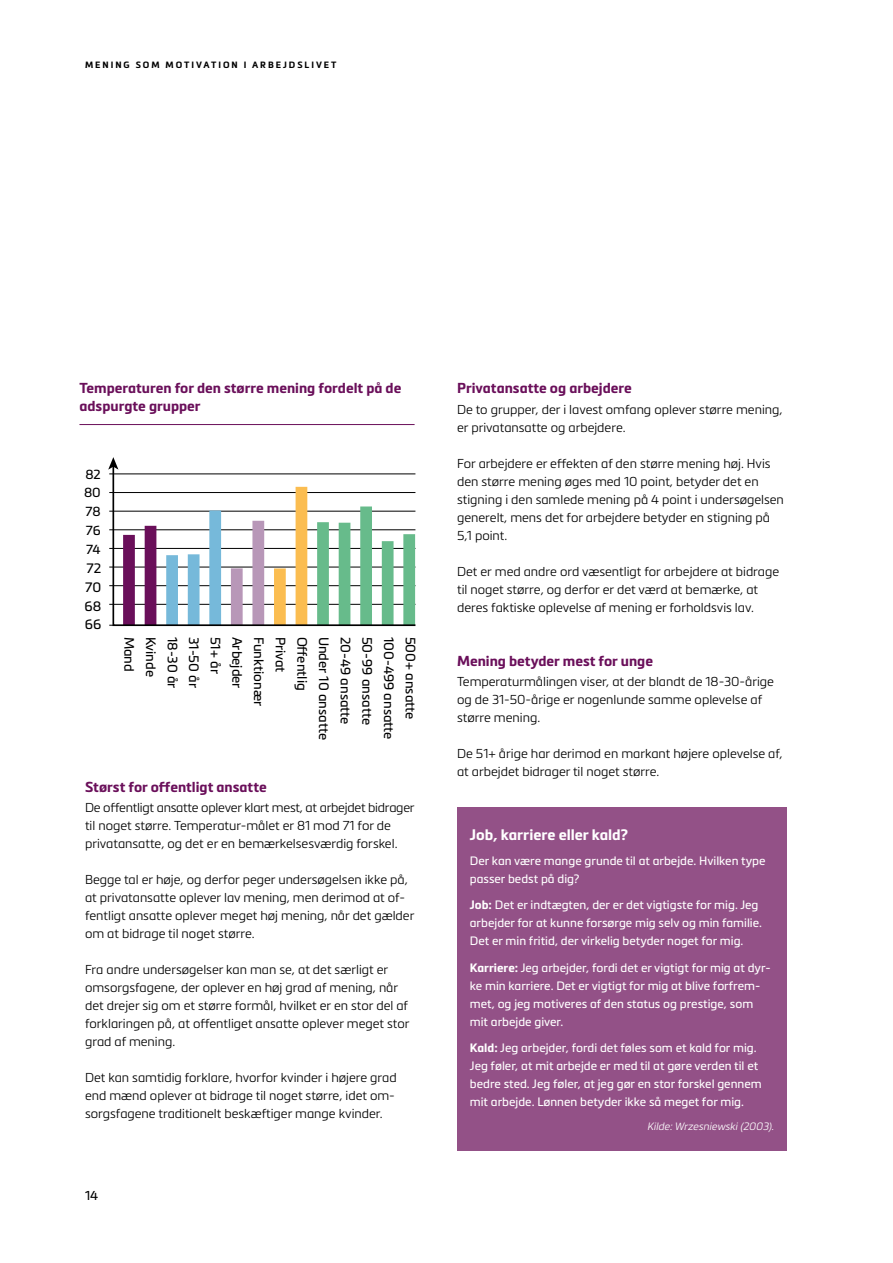
<style>
.page{position:relative;width:893px;height:1263px;background:#fff}
.page>*{position:absolute;margin:0;border:0;box-sizing:border-box;transform-origin:0 0}
.t1{font:700 15px "Metronic Pro";color:#fff}
.t2{font:700 14.25px/18px "Metronic Pro";color:#6a0f5a}
.t3{font:13.35px "Metronic Pro";color:#000}
.t4{font:12.9px "Metronic Pro";color:#000}
.t5{font:300 12.75px/18px "Metronic Pro";color:#000}
.t6{font:12.75px "Metronic Pro";color:#000}
.t7{font:12px/18px "Metronic Pro";color:#fff}
.t8{font:italic 300 10.5px "Metronic Pro";color:#fff}
.t9{font:700 9px "Metronic Pro";letter-spacing:.22em;color:#000}
.s1{font-weight:700}
</style>
<div class="page">
<hr style="left:109px;top:604px;width:306px;height:1px;background:#000">
<hr style="left:109px;top:585px;width:306px;height:1px;background:#000">
<hr style="left:109px;top:548px;width:306px;height:1px;background:#000">
<hr style="left:109px;top:567px;width:306px;height:1px;background:#000">
<hr style="left:109px;top:529px;width:306px;height:1px;background:#000">
<hr style="left:109px;top:492px;width:306px;height:1px;background:#000">
<hr style="left:109px;top:511px;width:306px;height:1px;background:#000">
<hr style="left:109px;top:474px;width:306px;height:1px;background:#000">
<svg style="left:112px;top:469px;width:304px;height:158px"></svg>
<svg style="left:108px;top:457px;width:10px;height:13px"></svg>
<div style="left:457px;top:808px;width:330px;height:343px;background:#935187"></div>
<hr style="left:79px;top:424px;width:336px;height:1px;background:#6a0f5a">
<p class="t9" style="left:85px;top:59px;width:253px">MENING SOM MOTIVATION I ARBEJDSLIVET</p>
<p class="t2" style="left:79px;top:379px;width:323px">Temperaturen for den større mening fordelt på de adspurgte grupper</p>
<p class="t4" style="left:85px;top:465px;width:17px">82</p>
<p class="t4" style="left:84px;top:483px;width:18px">80</p>
<p class="t4" style="left:86px;top:502px;width:17px">78</p>
<p class="t4" style="left:86px;top:521px;width:16px">76</p>
<p class="t4" style="left:86px;top:540px;width:16px">74</p>
<p class="t3" style="left:87px;top:558px;width:16px">72</p>
<p class="t3" style="left:85px;top:577px;width:18px">70</p>
<p class="t3" style="left:85px;top:596px;width:18px">68</p>
<p class="t3" style="left:85px;top:615px;width:18px">66</p>
<p class="t3" style="left:139px;top:636px;width:37px;rotate:90deg">Mand</p>
<p class="t3" style="left:160px;top:636px;width:42px;rotate:90deg">Kvinde</p>
<p class="t3" style="left:182px;top:636px;width:53px;rotate:90deg">18-30 år</p>
<p class="t3" style="left:204px;top:636px;width:53px;rotate:90deg">31-50 år</p>
<p class="t3" style="left:225px;top:636px;width:39px;rotate:90deg">51+ år</p>
<p class="t3" style="left:247px;top:636px;width:54px;rotate:90deg">Arbejder</p>
<p class="t3" style="left:269px;top:636px;width:71px;rotate:90deg">Funktionær</p>
<p class="t3" style="left:290px;top:636px;width:37px;rotate:90deg">Privat</p>
<p class="t3" style="left:312px;top:636px;width:56px;rotate:90deg">Offentlig</p>
<p class="t3" style="left:333px;top:636px;width:105px;rotate:90deg">Under 10 ansatte</p>
<p class="t3" style="left:355px;top:636px;width:90px;rotate:90deg">20-49 ansatte</p>
<p class="t3" style="left:377px;top:636px;width:90px;rotate:90deg">50-99 ansatte</p>
<p class="t3" style="left:398px;top:636px;width:105px;rotate:90deg">100-499 ansatte</p>
<p class="t3" style="left:420px;top:636px;width:84px;rotate:90deg">500+ ansatte</p>
<p class="t2" style="left:85px;top:777px;width:183px">Størst for offentligt ansatte</p>
<p class="t5" style="left:85px;top:798px;width:331px">De offentligt ansatte oplever klart mest, at arbejdet bidrager til noget større. Temperatur-målet er 81 mod 71 for de privatansatte, og det er en bemærkelsesværdig forskel.</p>
<p class="t5" style="left:85px;top:870px;width:331px">Begge tal er høje, og derfor peger undersøgelsen ikke på, at privatansatte oplever lav mening, men derimod at of&shy;fentligt ansatte oplever meget høj mening, når det gælder om at bidrage til noget større.</p>
<p class="t5" style="left:85px;top:960px;width:326px">Fra andre undersøgelser kan man se, at det særligt er omsorgsfagene, der oplever en høj grad af mening, når det drejer sig om et større formål, hvilket er en stor del af forklaringen på, at offentliget ansatte oplever meget stor grad af mening.</p>
<p class="t5" style="left:85px;top:1068px;width:313px">Det kan samtidig forklare, hvorfor kvinder i højere grad end mænd oplever at bidrage til noget større, idet om&shy;sorgsfagene traditionelt beskæftiger mange kvinder.</p>
<p class="t6" style="left:85px;top:1186px;width:15px">14</p>
<p class="t2" style="left:457px;top:379px;width:176px">Privatansatte og arbejdere</p>
<p class="t5" style="left:457px;top:399px;width:327px">De to grupper, der i lavest omfang oplever større mening, er privatansatte og arbejdere.</p>
<p class="t5" style="left:457px;top:453px;width:328px">For arbejdere er effekten af den større mening høj. Hvis den større mening øges med 10 point, betyder det en stigning i den samlede mening på 4 point i undersøgelsen generelt, mens det for arbejdere betyder en stigning på 5,1 point.</p>
<p class="t5" style="left:457px;top:562px;width:324px">Det er med andre ord væsentligt for arbejdere at bidrage til noget større, og derfor er det værd at bemærke, at deres faktiske oplevelse af mening er forholdsvis lav.</p>
<p class="t2" style="left:457px;top:651px;width:197px">Mening betyder mest for unge</p>
<p class="t5" style="left:457px;top:672px;width:318px">Temperaturmålingen viser, at der blandt de 18-30-årige og de 31-50-årige er nogenlunde samme oplevelse af større mening.</p>
<p class="t5" style="left:457px;top:744px;width:327px">De 51+ årige har derimod en markant højere oplevelse af, at arbejdet bidrager til noget større.</p>
<p class="t1" style="left:470px;top:825px;width:160px">Job, karriere eller kald?</p>
<p class="t7" style="left:470px;top:851px;width:297px">Der kan være mange grunde til at arbejde. Hvilken type passer bedst på dig?</p>
<p class="t7" style="left:470px;top:895px;width:294px"><span class="s1">Job:</span> Det er indtægten, der er det vigtigste for mig. Jeg arbejder for at kunne forsørge mig selv og min familie.<br>Det er min fritid, der virkelig betyder noget for mig.</p>
<p class="t7" style="left:470px;top:958px;width:302px"><span class="s1">Karriere:</span> Jeg arbejder, fordi det er vigtigt for mig at dyr&shy;ke min karriere. Det er vigtigt for mig at blive forfrem&shy;met, og jeg motiveres af den status og prestige, som mit arbejde giver.</p>
<p class="t7" style="left:470px;top:1038px;width:293px"><span class="s1">Kald:</span> Jeg arbejder, fordi det føles som et kald for mig.<br>Jeg føler, at mit arbejde er med til at gøre verden til et bedre sted. Jeg føler, at jeg gør en stor forskel gennem mit arbejde. Lønnen betyder ikke så meget for mig.</p>
<p class="t8" style="left:647px;top:1119px;width:128px">Kilde: Wrzesniewski (2003).</p>
</div>
